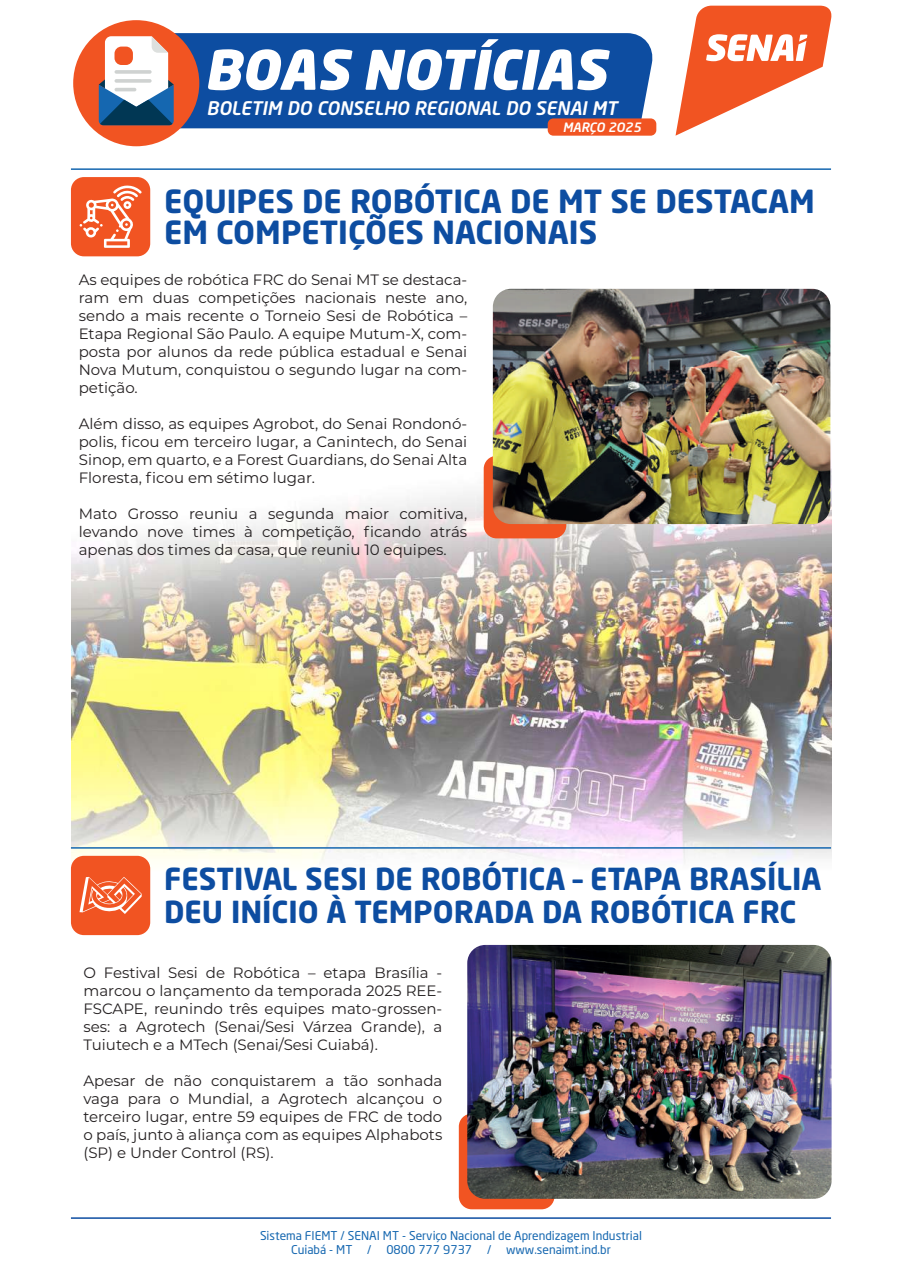
<style>
.page{position:relative;width:902px;height:1272px;background:#fff}
.page>*{position:absolute;margin:0;border:0;box-sizing:border-box;transform-origin:0 0}
.t1{font:italic 900 53.85px "Neo Sans Pro";color:#fff}
.t2{font:700 31.5px/31.2px "Neo Sans Pro";color:#0d4da1}
.t3{font:700 30px/33px "Neo Sans Pro";color:#0d4da1}
.t4{font:italic 500 18.6px "Neo Sans Pro";color:#fff}
.t5{font:15px/18px "Montserrat";color:#231f20;text-align:justify}
.t6{font:italic 500 12.75px "Neo Sans Pro";color:#fff}
.t7{font:12px/14.4px "Neo Sans Pro";color:#1567b0;text-align:center}
</style>
<div class="page">
<img style="left:71px;top:5px;width:760px;height:931px">
<hr style="left:71px;top:168px;width:760px;height:2px;background:#1567b0">
<div style="left:175px;top:33px;width:480px;height:95px;background:#0d4da1"></div>
<div style="left:73px;top:20px;width:126px;height:126px;background:#f15422;border-radius:50%"></div>
<svg style="left:99px;top:36px;width:75px;height:89px;background:#a7a6af"></svg>
<div style="left:548px;top:118px;width:108px;height:18px;background:#f15422;border-radius:6px"></div>
<div style="left:71px;top:177px;width:79px;height:79px;background:#f15422;border-radius:13px"></div>
<hr style="left:71px;top:847px;width:760px;height:2px;background:#1567b0">
<div style="left:71px;top:856px;width:79px;height:79px;background:#f15422;border-radius:13px"></div>
<svg style="left:675px;top:6px;width:157px;height:130px"></svg>
<div style="left:459px;top:1114px;width:95px;height:95px;background:#f15422;border-radius:13px"></div>
<img style="left:467px;top:945px;width:365px;height:254px">
<hr style="left:71px;top:1217px;width:760px;height:2px;background:#0d4da1">
<div style="left:484px;top:456px;width:82px;height:82px;background:#f15422;border-radius:13px"></div>
<img style="left:493px;top:289px;width:337px;height:235px">
<svg style="left:79px;top:185px;width:63px;height:63px"></svg>
<svg style="left:79px;top:877px;width:63px;height:37px"></svg>
<h1 class="t1" style="left:204px;top:35px;width:403px">BOAS NOTÍCIAS</h1>
<p class="t6" style="left:563px;top:119px;width:80px">MARÇO 2O25</p>
<p class="t4" style="left:207px;top:96px;width:412px">BOLETIM DO CONSELHO REGIONAL DO SENAI MT</p>
<h2 class="t2" style="left:164px;top:185px;width:652px">EQUIPES DE ROBÓTICA DE MT SE DESTACAM<br>EM COMPETIÇÕES NACIONAIS</h2>
<p class="t5" style="left:79px;top:270px;width:390px">As equipes de robótica FRC do Senai MT se destaca&shy;ram em duas competições nacionais neste ano, sendo a mais recente o Torneio Sesi de Robótica – Etapa Regional São Paulo. A equipe Mutum-X, com&shy;posta por alunos da rede pública estadual e Senai Nova Mutum, conquistou o segundo lugar na com&shy;petição.</p>
<p class="t5" style="left:79px;top:414px;width:390px">Além disso, as equipes Agrobot, do Senai Rondonó&shy;polis, ficou em terceiro lugar, a Canintech, do Senai Sinop, em quarto, e a Forest Guardians, do Senai Alta Floresta, ficou em sétimo lugar.</p>
<p class="t5" style="left:79px;top:504px;width:390px">Mato Grosso reuniu a segunda maior comitiva, levando nove times à competição, ficando atrás apenas dos times da casa, que reuniu 10 equipes.</p>
<h3 class="t3" style="left:164px;top:862px;width:659px">FESTIVAL SESI DE ROBÓTICA – ETAPA BRASÍLIA<br>DEU INÍCIO À TEMPORADA DA ROBÓTICA FRC</h3>
<p class="t5" style="left:83px;top:963px;width:360px">O Festival Sesi de Robótica – etapa Brasília - marcou o lançamento da temporada 2025 REE-FSCAPE, reunindo três equipes mato-grossen&shy;ses: a Agrotech (Senai/Sesi Várzea Grande), a Tuiutech e a MTech (Senai/Sesi Cuiabá).</p>
<p class="t5" style="left:83px;top:1071px;width:360px">Apesar de não conquistarem a tão sonhada vaga para o Mundial, a Agrotech alcançou o terceiro lugar, entre 59 equipes de FRC de todo o país, junto à aliança com as equipes Alphabots (SP) e Under Control (RS).</p>
<p class="t7" style="left:260px;top:1228px;width:383px">Sistema FIEMT / SENAI MT - Serviço Nacional de Aprendizagem Industrial<br>Cuiabá - MT / 0800 777 9737 / www.senaimt.ind.br</p>
</div>
